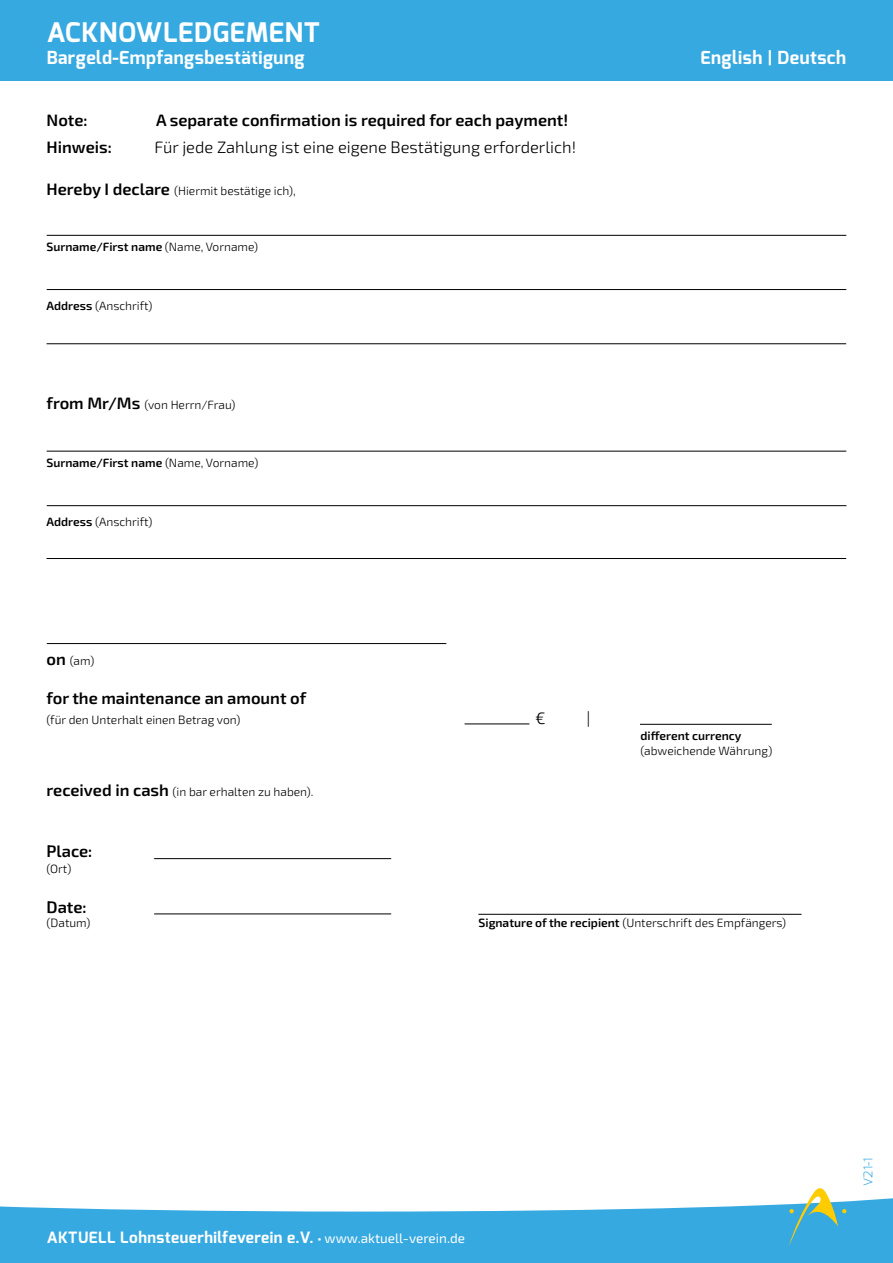
<style>
.page{position:relative;width:893px;height:1263px;background:#fff}
.page>*{position:absolute;margin:0;border:0;box-sizing:border-box;transform-origin:0 0}
.t1{font:700 27px "Exo";letter-spacing:.025em;color:#fff}
.t2{font:700 18px "Exo";letter-spacing:.025em;color:#fff}
.t3{font:600 16.5px "Exo 2";color:#000}
.t4{font:300 16.5px "Exo 2";color:#000}
.t5{font:700 15.6px "Exo";letter-spacing:.03em;color:#fff}
.t6{font:300 12px "Exo 2";color:#000}
.t7{font:600 12px "Exo 2";color:#000}
.t8{font:300 12px "Exo";color:#36a9e1}
.s1{font-weight:600;font-size:16.5px}
.s2{font-weight:300}
.s3{font-weight:600}
.s4{font-family:"Exo 2";font-weight:400;font-size:13.5px}
</style>
<div class="page">
<div style="left:0;top:0;width:893px;height:81px;background:#36a9e1"></div>
<svg style="left:0;top:1198px;width:893px;height:65px;fill:#36a9e1"></svg>
<svg style="left:789px;top:1188px;width:57px;height:58px"></svg>
<hr style="left:47px;top:343px;width:799px;height:1px;background:#000">
<hr style="left:47px;top:289px;width:799px;height:1px;background:#000">
<hr style="left:47px;top:235px;width:799px;height:1px;background:#000">
<hr style="left:47px;top:558px;width:799px;height:1px;background:#000">
<hr style="left:47px;top:505px;width:799px;height:1px;background:#000">
<hr style="left:47px;top:451px;width:799px;height:1px;background:#000">
<hr style="left:47px;top:643px;width:399px;height:1px;background:#000">
<hr style="left:465px;top:723px;width:64px;height:1px;background:#000">
<hr style="left:640px;top:724px;width:132px;height:1px;background:#000">
<hr style="left:154px;top:858px;width:237px;height:1px;background:#000">
<hr style="left:154px;top:913px;width:237px;height:1px;background:#000">
<hr style="left:478px;top:914px;width:323px;height:1px;background:#000">
<h1 class="t1" style="left:47px;top:15px;width:275px">ACKNOWLEDGEMENT</h1>
<h2 class="t2" style="left:47px;top:46px;width:259px">Bargeld-Empfangsbestätigung</h2>
<h2 class="t2" style="left:701px;top:46px;width:147px">English | Deutsch</h2>
<h3 class="t3" style="left:47px;top:109px;width:43px">Note:</h3>
<h3 class="t3" style="left:156px;top:109px;width:414px">A separate confirmation is required for each payment!</h3>
<h3 class="t3" style="left:47px;top:136px;width:67px">Hinweis:</h3>
<h3 class="t4" style="left:155px;top:136px;width:423px">Für jede Zahlung ist eine eigene Bestätigung erforderlich!</h3>
<p class="t6" style="left:47px;top:182px;width:251px"><span class="s1">Hereby I declare</span> (Hiermit bestätige ich),</p>
<p class="t7" style="left:47px;top:238px;width:213px">Surname/First name <span class="s2">(Name, Vorname)</span></p>
<p class="t6" style="left:47px;top:297px;width:107px"><span class="s3">Address</span> (Anschrift)</p>
<p class="t6" style="left:47px;top:396px;width:190px"><span class="s1">from Mr/Ms</span> (von Herrn/Frau)</p>
<p class="t7" style="left:47px;top:454px;width:213px">Surname/First name <span class="s2">(Name, Vorname)</span></p>
<p class="t6" style="left:47px;top:513px;width:107px"><span class="s3">Address</span> (Anschrift)</p>
<p class="t6" style="left:47px;top:652px;width:49px"><span class="s1">on</span> (am)</p>
<h3 class="t3" style="left:47px;top:687px;width:261px">for the maintenance an amount of</h3>
<p class="t6" style="left:47px;top:711px;width:195px">(für den Unterhalt einen Betrag von)</p>
<h3 class="t4" style="left:535px;top:707px;width:12px">€</h3>
<h3 class="t4" style="left:587px;top:707px;width:5px">|</h3>
<p class="t6" style="left:47px;top:783px;width:268px"><span class="s1">received in cash</span> (in bar erhalten zu haben).</p>
<p class="t7" style="left:641px;top:728px;width:102px">different currency</p>
<p class="t6" style="left:641px;top:742px;width:133px">(abweichende Währung)</p>
<h3 class="t3" style="left:47px;top:840px;width:47px">Place:</h3>
<p class="t6" style="left:47px;top:861px;width:26px">(Ort)</p>
<h3 class="t3" style="left:47px;top:896px;width:42px">Date:</h3>
<p class="t6" style="left:47px;top:915px;width:45px">(Datum)</p>
<p class="t6" style="left:479px;top:915px;width:309px"><span class="s3">Signature of the recipient</span> (Unterschrift des Empfängers)</p>
<h3 class="t5" style="left:47px;top:1227px;width:420px">AKTUELL Lohnsteuerhilfeverein e.V. <span class="s4">• www.aktuell-verein.de</span></h3>
<p class="t8" style="left:860px;top:1186px;width:30px;rotate:-90deg">V21-1</p>
</div>
